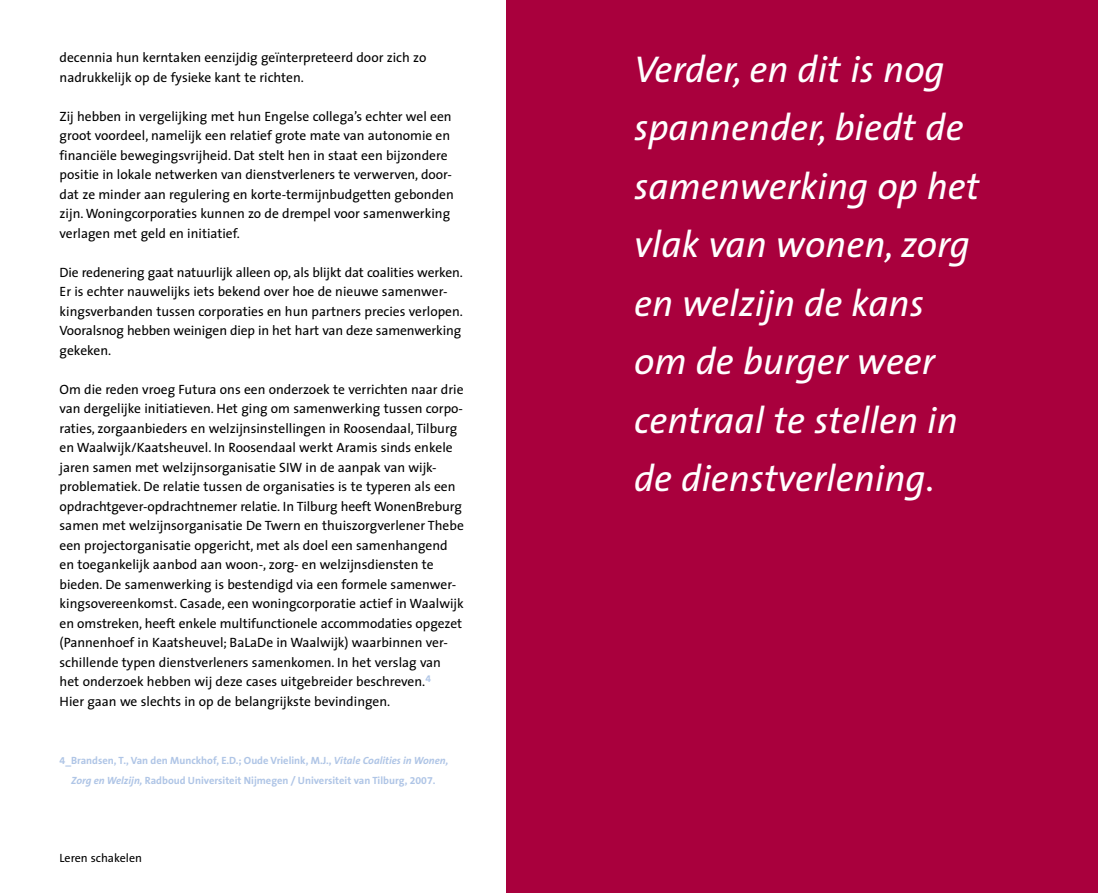
<style>
.page{position:relative;width:1098px;height:893px;background:#fff}
.page>*{position:absolute;margin:0;border:0;box-sizing:border-box;transform-origin:0 0}
.t1{font:italic 37.5px/58.5px "The Sans";color:#fff}
.t2{font:13.5px/19.5px "The Sans";color:#000}
.t3{font:12px "The Sans";color:#000}
.t4{font:700 10.5px/19.5px "The Sans B7";color:#afc5e6;text-align:center}
.s1{font-family:"The Sans";font-style:italic}
</style>
<div class="page">
<div style="left:549px;top:0;width:548px;height:893px;background:#a9003d"></div>
<div style="left:506px;top:0;width:43px;height:893px;background:#a9003d"></div>
<p class="t2" style="left:60px;top:47px;width:368px">decennia hun kerntaken eenzijdig geïnterpreteerd door zich zo nadrukkelijk op de fysieke kant te richten.</p>
<p class="t2" style="left:60px;top:106px;width:395px">Zij hebben in vergelijking met hun Engelse collega’s echter wel een groot voordeel, namelijk een relatief grote mate van autonomie en financiële bewegingsvrijheid. Dat stelt hen in staat een bijzondere positie in lokale netwerken van dienstverleners te verwerven, door&shy;dat ze minder aan regulering en korte-termijnbudgetten gebonden zijn. Woningcorporaties kunnen zo de drempel voor samenwerking verlagen met geld en initiatief.</p>
<p class="t2" style="left:60px;top:262px;width:405px">Die redenering gaat natuurlijk alleen op, als blijkt dat coalities werken.<br>Er is echter nauwelijks iets bekend over hoe de nieuwe samenwer&shy;kingsverbanden tussen corporaties en hun partners precies verlopen.<br>Vooralsnog hebben weinigen diep in het hart van deze samenwerking gekeken.</p>
<p class="t2" style="left:60px;top:379px;width:405px">Om die reden vroeg Futura ons een onderzoek te verrichten naar drie van dergelijke initiatieven. Het ging om samenwerking tussen corpo&shy;raties, zorgaanbieders en welzijnsinstellingen in Roosendaal, Tilburg en Waalwijk/Kaatsheuvel. In Roosendaal werkt Aramis sinds enkele jaren samen met welzijnsorganisatie SIW in de aanpak van wijk&shy;problematiek. De relatie tussen de organisaties is te typeren als een opdrachtgever-opdrachtnemer relatie. In Tilburg heeft WonenBreburg samen met welzijnsorganisatie De Twern en thuiszorgverlener Thebe een projectorganisatie opgericht, met als doel een samenhangend en toegankelijk aanbod aan woon-, zorg- en welzijnsdiensten te bieden. De samenwerking is bestendigd via een formele samenwer&shy;kingsovereenkomst. Casade, een woningcorporatie actief in Waalwijk en omstreken, heeft enkele multifunctionele accommodaties opgezet (Pannenhoef in Kaatsheuvel; BaLaDe in Waalwijk) waarbinnen ver&shy;schillende typen dienstverleners samenkomen. In het verslag van het onderzoek hebben wij deze cases uitgebreider beschreven.<sup>4<br></sup>Hier gaan we slechts in op de belangrijkste bevindingen.</p>
<p class="t4" style="left:60px;top:751px;width:390px">4_Brandsen, T., Van den Munckhof, E.D.; Oude Vrielink, M.J., <span class="s1">Vitale Coalities in Wonen,<br>Zorg en Welzijn,</span> Radboud Universiteit Nijmegen / Universiteit van Tilburg, 2007.</p>
<p class="t3" style="left:60px;top:847px;width:84px">Leren schakelen</p>
<h1 class="t1" style="left:634px;top:38px;width:347px">Verder, en dit is nog spannender, biedt de samenwerking op het vlak van wonen, zorg en welzijn de kans om de burger weer centraal te stellen in de dienst-verlening.</h1>
</div>
